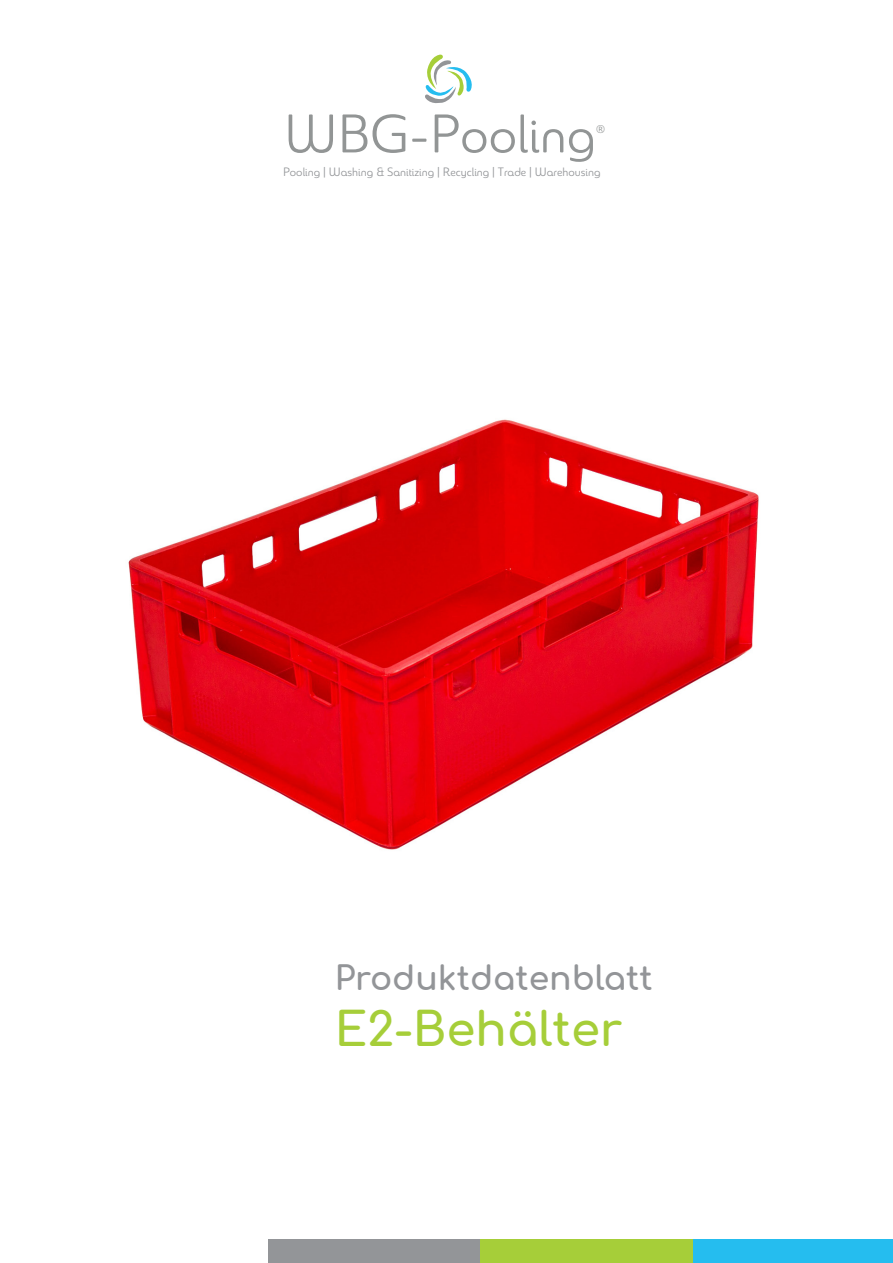
<style>
.page{position:relative;width:893px;height:1263px;background:#fff}
.page>*{position:absolute;margin:0;border:0;box-sizing:border-box;transform-origin:0 0}
.t1{font:54.15px "Sangli Nor Reg";color:#929595}
.t2{font:700 46.5px "Comfortaa";color:#a6ce39}
.t3{font:700 33px "Comfortaa";color:#939598}
.t4{font:12.15px "Sangli Nor Reg";color:#939598}
.t5{font:11.25px "Sangli Nor Reg";color:#929595}
</style>
<div class="page">
<div style="left:691px;top:1239px;width:202px;height:24px;background:#25bdef"></div>
<div style="left:268px;top:1239px;width:212px;height:24px;background:#939598"></div>
<div style="left:480px;top:1239px;width:212px;height:24px;background:#a6ce39"></div>
<svg style="left:425px;top:54px;width:47px;height:50px"></svg>
<img style="left:128px;top:419px;width:631px;height:431px">
<h1 class="t1" style="left:284px;top:103px;width:313px">WBG-Pooling</h1>
<p class="t5" style="left:596px;top:123px;width:10px">®</p>
<p class="t4" style="left:283px;top:165px;width:319px">Pooling | Washing &amp; Sanitizing | Recycling | Trade | Warehousing</p>
<h3 class="t3" style="left:335px;top:948px;width:319px">Produktdatenblatt</h3>
<h2 class="t2" style="left:335px;top:986px;width:289px">E2-Behälter</h2>
</div>
